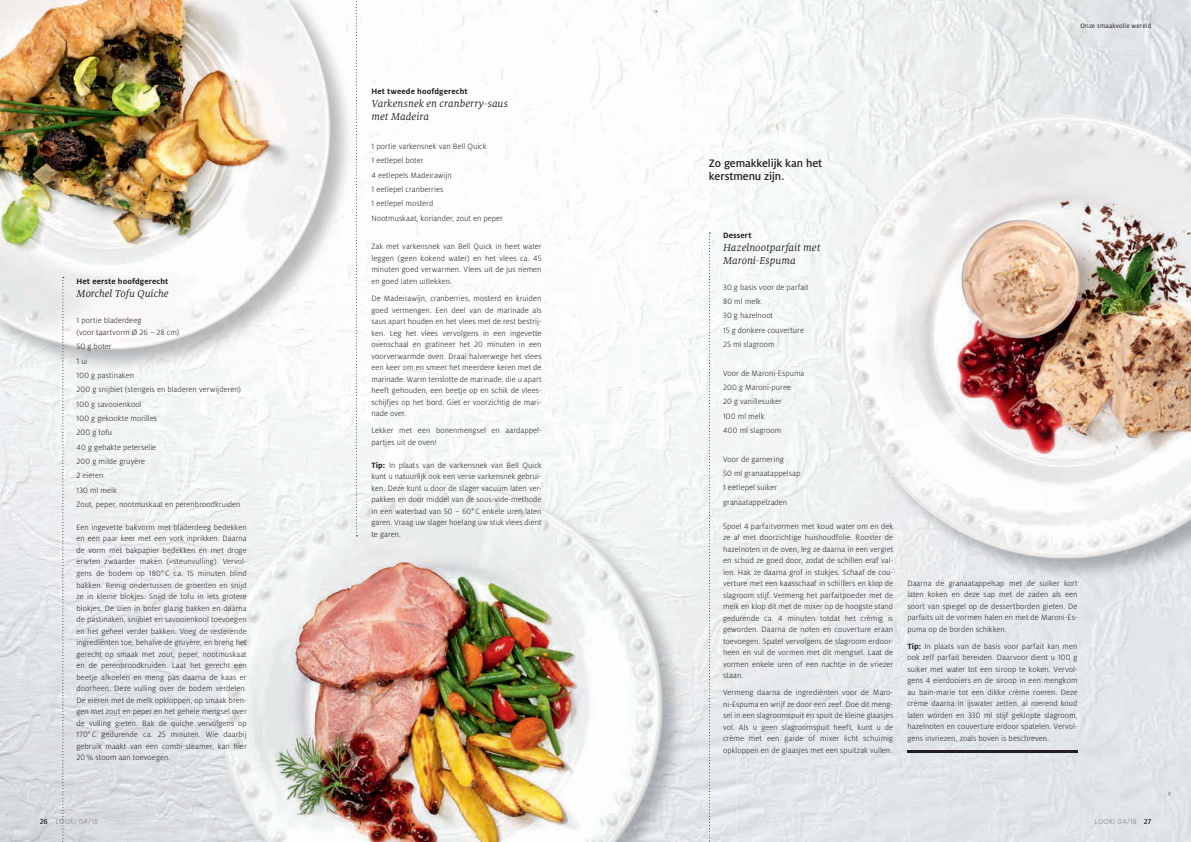
<style>
.page{position:relative;width:1191px;height:842px;background:#fff}
.page>*{position:absolute;margin:0;border:0;box-sizing:border-box;transform-origin:0 0}
.t1{font:500 12px/12.5px "Milo Pro";letter-spacing:-.01em;color:#231f20}
.t2{font:italic 11px/13px "Milo Serif Pro";letter-spacing:.005em;color:#231f20}
.t3{font:300 8.5px/11.5px "Milo Pro";letter-spacing:.005em;color:#231f20;text-align:justify}
.t4{font:700 8.5px "Milo Pro";letter-spacing:.015em;color:#231f20}
.t5{font:300 8px "Milo Pro";letter-spacing:.025em;color:#808285}
.t6{font:7px "Milo Pro";letter-spacing:.02em;color:#231f20}
.s1{font-weight:500;color:#231f20}
.s2{font-weight:700}
</style>
<div class="page">
<img style="left:0;top:0;width:1191px;height:842px">
<img style="left:350px;top:0;width:69px;height:423px">
<img style="left:0;top:373px;width:350px;height:57px">
<img style="left:0;top:0;width:354px;height:373px">
<img style="left:149px;top:423px;width:446px;height:69px">
<img style="left:149px;top:492px;width:69px;height:350px">
<div style="left:149px;top:423px;width:270px;height:7px;background:#f4f7f7"></div>
<img style="left:218px;top:482px;width:377px;height:360px">
<svg style="left:356px;top:0;width:1px;height:536px"></svg>
<svg style="left:62px;top:277px;width:2px;height:565px"></svg>
<img style="left:595px;top:423px;width:141px;height:419px">
<img style="left:772px;top:48px;width:419px;height:70px">
<img style="left:772px;top:118px;width:70px;height:527px">
<img style="left:842px;top:582px;width:349px;height:63px">
<img style="left:842px;top:113px;width:349px;height:469px">
<hr style="left:907px;top:750px;width:170px;height:2px;background:#231f20">
<svg style="left:709px;top:233px;width:1px;height:609px"></svg>
<p class="t4" style="left:77px;top:276px;width:93px">Het eerste hoofdgerecht</p>
<p class="t2" style="left:77px;top:287px;width:93px">Morchel Tofu Quiche</p>
<p class="t3" style="left:77px;top:315px;width:104px">1 portie bladerdeeg<br>(voor taartvorm Ø 26 – 28 cm)</p>
<p class="t3" style="left:77px;top:340px;width:166px;line-height:14.3px;text-align:left">50 g boter<br>1 ui<br>100 g pastinaken<br>200 g snijbiet (stengels en bladeren verwijderen)<br>100 g savooienkool<br>100 g gekookte morilles<br>200 g tofu<br>40 g gehakte peterselie<br>200 g milde gruyère<br>2 eieren<br>130 ml melk<br>Zout, peper, nootmuskaat en perenbroodkruiden</p>
<p class="t3" style="left:77px;top:522px;width:172px">Een ingevette bakvorm met bladerdeeg bedekken en een paar keer met een vork inprikken. Daarna de vorm met bakpapier bedekken en met droge erwten zwaarder maken (=steunvulling). Vervol&shy;gens de bodem op 180° C ca. 15 minuten blind bakken. Reinig ondertussen de groenten en snijd ze in kleine blokjes. Snijd de tofu in iets grotere blokjes. De uien in boter glazig bakken en daarna de pastinaken, snijbiet en savooienkool toevoegen en het geheel verder bakken. Voeg de resterende ingrediënten toe, behalve de gruyère, en breng het gerecht op smaak met zout, peper, nootmuskaat en de perenbroodkruiden. Laat het gerecht een beetje afkoelen en meng pas daarna de kaas er doorheen. Deze vulling over de bodem verdelen.<br>De eieren met de melk opkloppen, op smaak bren&shy;gen met zout en peper en het gehele mengsel over de vulling gieten. Bak de quiche vervolgens op 170° C gedurende ca. 25 minuten. Wie daarbij gebruik maakt van een combi-steamer, kan hier 20 % stoom aan toevoegen.</p>
<p class="t5" style="left:40px;top:817px;width:60px"><span class="s1">26</span> LOOK! 04/18</p>
<p class="t4" style="left:371px;top:87px;width:98px">Het tweede hoofdgerecht</p>
<p class="t2" style="left:371px;top:97px;width:138px">Varkensnek en cranberry-saus met Madeira</p>
<p class="t3" style="left:371px;top:139px;width:133px;line-height:14.3px;text-align:left">1 portie varkensnek van Bell Quick<br>1 eetlepel boter<br>4 eetlepels Madeirawijn<br>1 eetlepel cranberries<br>1 eetlepel mosterd<br>Nootmuskaat, koriander, zout en peper</p>
<p class="t3" style="left:371px;top:241px;width:172px">Zak met varkensnek van Bell Quick in heet water leggen (geen kokend water) en het vlees ca. 45 minuten goed verwarmen. Vlees uit de jus nemen en goed laten uitlekken.</p>
<p class="t3" style="left:371px;top:293px;width:172px">De Madeirawijn, cranberries, mosterd en kruiden goed vermengen. Een deel van de marinade als saus apart houden en het vlees met de rest bestrij&shy;ken. Leg het vlees vervolgens in een ingevette ovenschaal en gratineer het 20 minuten in een voorverwarmde oven. Draai halverwege het vlees een keer om en smeer het meerdere keren met de marinade. Warm tenslotte de marinade, die u apart heeft gehouden, een beetje op en schik de vlees&shy;schijfjes op het bord. Giet er voorzichtig de mari&shy;nade over.</p>
<p class="t3" style="left:371px;top:425px;width:172px">Lekker met een bonenmengsel en aardappel&shy;partjes uit de oven!</p>
<p class="t3" style="left:371px;top:459px;width:172px"><span class="s2">Tip:</span> In plaats van de varkensnek van Bell Quick kunt u natuurlijk ook een verse varkensnek gebrui&shy;ken. Deze kunt u door de slager vacuüm laten ver&shy;pakken en door middel van de sous-vide-methode in een waterbad van 50 – 60° C enkele uren laten garen. Vraag uw slager hoelang uw stuk vlees dient te garen.</p>
<p class="t6" style="left:1080px;top:22px;width:72px">Onze smaakvolle wereld</p>
<h1 class="t1" style="left:709px;top:157px;width:115px">Zo gemakkelijk kan het kerstmenu zijn.</h1>
<p class="t4" style="left:723px;top:230px;width:30px">Dessert</p>
<p class="t2" style="left:723px;top:241px;width:99px">Hazelnootparfait met<br>Maroni-Espuma</p>
<p class="t3" style="left:723px;top:280px;width:87px;line-height:14.3px;text-align:left">30 g basis voor de parfait<br>80 ml melk<br>30 g hazelnoot<br>15 g donkere couverture<br>25 ml slagroom</p>
<p class="t3" style="left:723px;top:366px;width:83px;line-height:14.3px;text-align:left">Voor de Maroni-Espuma<br>200 g Maroni-puree<br>20 g vanillesuiker<br>100 ml melk<br>400 ml slagroom</p>
<p class="t3" style="left:723px;top:452px;width:79px;line-height:14.3px;text-align:left">Voor de garnering<br>50 ml granaatappelsap<br>1 eetlepel suiker granaatappelzaden</p>
<p class="t3" style="left:723px;top:520px;width:172px">Spoel 4 parfaitvormen met koud water om en dek ze af met doorzichtige huishoudfolie. Rooster de hazelnoten in de oven, leg ze daarna in een vergiet en schud ze goed door, zodat de schillen eraf val&shy;len. Hak ze daarna grof in stukjes. Schaaf de cou&shy;verture met een kaasschaaf in schilfers en klop de slagroom stijf. Vermeng het parfaitpoeder met de melk en klop dit met de mixer op de hoogste stand gedurende ca. 4 minuten totdat het crèmig is geworden. Daarna de noten en couverture eraan toevoegen. Spatel vervolgens de slagroom erdoor&shy;heen en vul de vormen met dit mengsel. Laat de vormen enkele uren of een nachtje in de vriezer staan.</p>
<p class="t3" style="left:723px;top:687px;width:172px">Vermeng daarna de ingrediënten voor de Maro&shy;ni-Espuma en wrijf ze door een zeef. Doe dit meng&shy;sel in een slagroomspuit en spuit de kleine glaasjes vol. Als u geen slagroomspuit heeft, kunt u de crème met een garde of mixer licht schuimig opkloppen en de glaasjes met een spuitzak vullen.</p>
<p class="t3" style="left:907px;top:577px;width:172px">Daarna de granaatappelsap met de suiker kort laten koken en deze sap met de zaden als een soort van spiegel op de dessertborden gieten. De parfaits uit de vormen halen en met de Maroni-Es&shy;puma op de borden schikken.</p>
<p class="t3" style="left:907px;top:640px;width:172px"><span class="s2">Tip:</span> In plaats van de basis voor parfait kan men ook zelf parfait bereiden. Daarvoor dient u 100 g suiker met water tot een siroop te koken. Vervol&shy;gens 4 eierdooiers en de siroop in een mengkom au bain-marie tot een dikke crème roeren. Deze crème daarna in ijswater zetten, al roerend koud laten worden en 330 ml stijf geklopte slagroom, hazelnoten en couverture erdoor spatelen. Vervol&shy;gens invriezen, zoals boven is beschreven.</p>
<p class="t5" style="left:1094px;top:817px;width:58px">LOOK! 04/18 <span class="s1">27</span></p>
</div>
